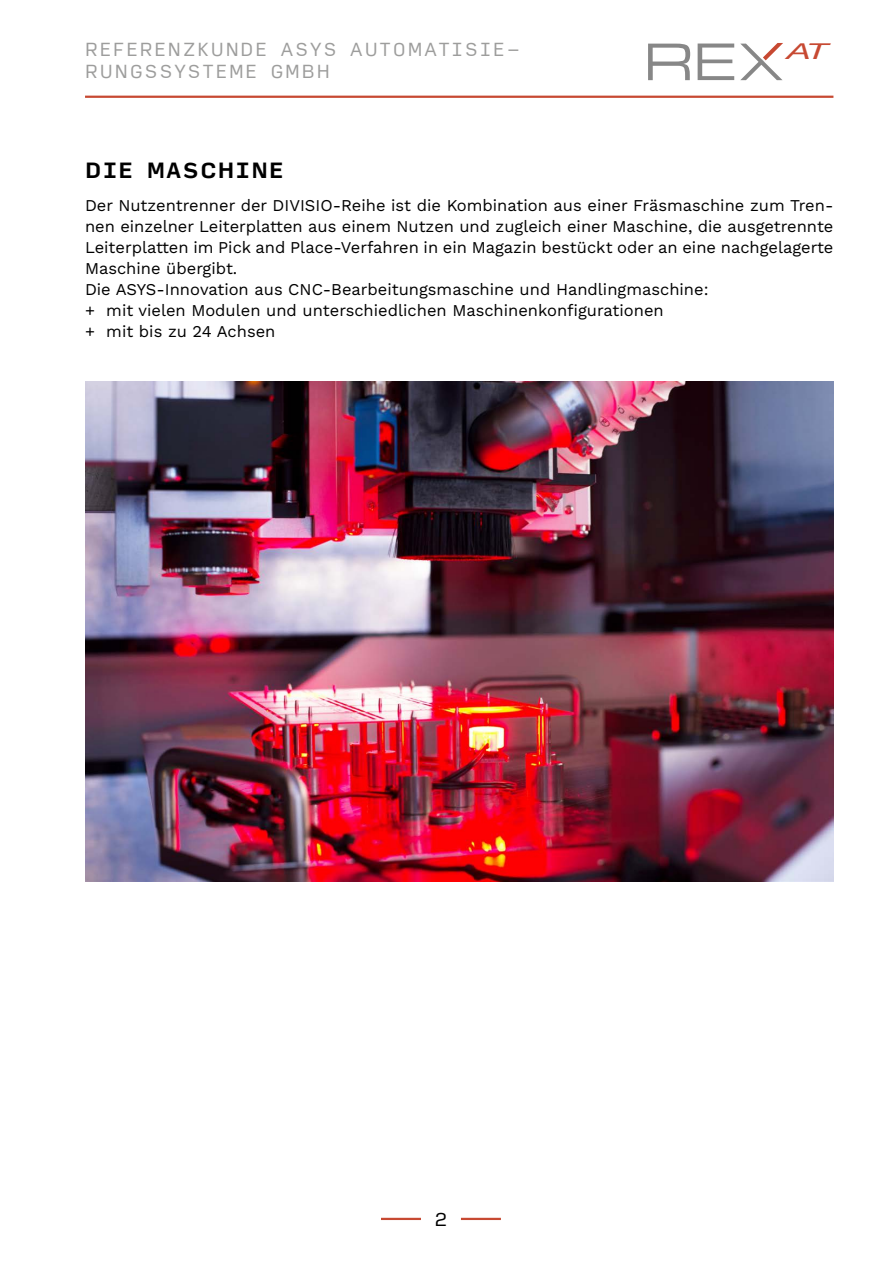
<style>
.page{position:relative;width:893px;height:1263px;background:#fff}
.page>*{position:absolute;margin:0;border:0;box-sizing:border-box;transform-origin:0 0}
.t1{font:italic 21.75px "Helvetica Neue";color:#c74932;scale:1.67 1}
.t2{font:700 21px "Input Sans";letter-spacing:.05em;color:#000}
.t3{font:18px "Input Sans";letter-spacing:.1em;color:#9d9d9c}
.t4{font:18px "Input Sans";color:#000}
.t5{font:16.5px/21px "Work Sans";color:#000}
</style>
<div class="page">
<svg style="left:648px;top:44px;width:86px;height:36px"></svg>
<svg style="left:740px;top:43px;width:43px;height:37px"></svg>
<hr style="left:381px;top:1218px;width:40px;height:2px;background:#c74932">
<hr style="left:461px;top:1218px;width:40px;height:2px;background:#c74932">
<hr style="left:85px;top:96px;width:748px;height:2px;background:#c74932">
<img style="left:85px;top:382px;width:748px;height:499px">
<p class="t3" style="left:85px;top:34px;width:437px">REFERENZKUNDE ASYS AUTOMATISIE-</p>
<h1 class="t1" style="left:787px;top:35px;width:26px">AT</h1>
<p class="t3" style="left:85px;top:55px;width:246px">RUNGSSYSTEME GMBH</p>
<p class="t2" style="left:85px;top:151px;width:200px">DIE MASCHINE</p>
<p class="t5" style="left:85px;top:194px;width:750px">Der Nutzentrenner der DIVISIO-Reihe ist die Kombination aus einer Fräsmaschine zum Tren&shy;nen einzelner Leiterplatten aus einem Nutzen und zugleich einer Maschine, die ausgetrennte Leiterplatten im Pick and Place-Verfahren in ein Magazin bestückt oder an eine nachgelagerte Maschine übergibt.<br>Die ASYS-Innovation aus CNC-Bearbeitungsmaschine und Handlingmaschine:<br>+ mit vielen Modulen und unterschiedlichen Maschinenkonfigurationen<br>+ mit bis zu 24 Achsen</p>
<p class="t4" style="left:434px;top:1203px;width:15px">2</p>
</div>
